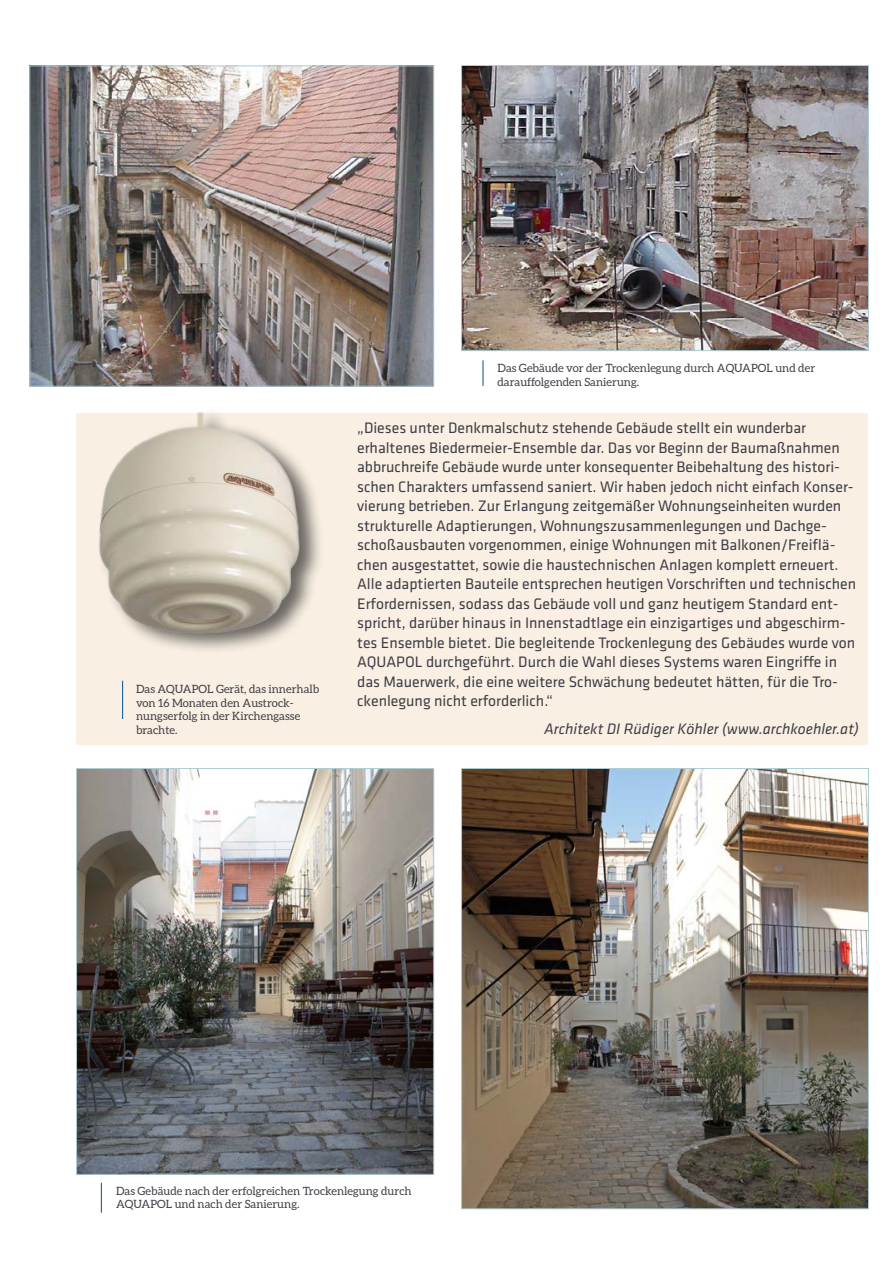
<style>
.page{position:relative;width:893px;height:1263px;background:#fff}
.page>*{position:absolute;margin:0;border:0;box-sizing:border-box;transform-origin:0 0}
.t1{font:15.75px/19.5px "Klavika";color:#3f3e46}
.t2{font:italic 15.75px "Klavika";color:#3f3e46}
.t3{font:11.4px/13.6px "Aleo";color:#3f3e46}
</style>
<div class="page">
<div style="left:77px;top:413px;width:272px;height:332px;background:#f9f0e3"></div>
<img style="left:32px;top:68px;width:400px;height:316px">
<div style="left:30px;top:66px;width:404px;height:320px;border:1px solid #aecdd2"></div>
<img style="left:78px;top:770px;width:354px;height:402px">
<div style="left:76px;top:768px;width:358px;height:406px;border:1px solid #aecdd2"></div>
<img style="left:463px;top:67px;width:404px;height:282px">
<div style="left:461px;top:65px;width:408px;height:286px;border:1px solid #aecdd2"></div>
<img style="left:463px;top:770px;width:404px;height:437px">
<svg style="left:101px;top:1183px;width:1px;height:29px"></svg>
<hr style="left:122px;top:681px;width:1px;height:38px;background:#005092">
<svg style="left:483px;top:360px;width:1px;height:26px"></svg>
<div style="left:349px;top:413px;width:518px;height:332px;background:#f9f0e3"></div>
<div style="left:97px;top:405px;width:227px;height:249px;background:#000;opacity:.58"></div>
<img style="left:97px;top:405px;width:219px;height:233px">
<p class="t3" style="left:136px;top:682px;width:185px">Das AQUAPOL Gerät, das innerhalb von 16 Monaten den Austrock&shy;nungserfolg in der Kirchengasse brachte.</p>
<p class="t3" style="left:497px;top:361px;width:319px">Das Gebäude vor der Trockenlegung durch AQUAPOL und der darauffolgenden Sanierung.</p>
<p class="t1" style="left:357px;top:419px;width:500px">„Dieses unter Denkmalschutz stehende Gebäude stellt ein wunderbar erhaltenes Biedermeier-Ensemble dar. Das vor Beginn der Baumaßnahmen abbruchreife Gebäude wurde unter konsequenter Beibehaltung des histori&shy;schen Charakters umfassend saniert. Wir haben jedoch nicht einfach Konser&shy;vierung betrieben. Zur Erlangung zeitgemäßer Wohnungseinheiten wurden strukturelle Adaptierungen, Wohnungszusammenlegungen und Dachge&shy;schoßausbauten vorgenommen, einige Wohnungen mit Balkonen/Freiflä&shy;chen ausgestattet, sowie die haustechnischen Anlagen komplett erneuert.<br>Alle adaptierten Bauteile entsprechen heutigen Vorschriften und technischen Erfordernissen, sodass das Gebäude voll und ganz heutigem Standard ent&shy;spricht, darüber hinaus in Innenstadtlage ein einzigartiges und abgeschirm&shy;tes Ensemble bietet. Die begleitende Trockenlegung des Gebäudes wurde von AQUAPOL durchgeführt. Durch die Wahl dieses Systems waren Eingriffe in das Mauerwerk, die eine weitere Schwächung bedeutet hätten, für die Tro&shy;ckenlegung nicht erforderlich.“</p>
<p class="t2" style="left:544px;top:720px;width:316px">Architekt DI Rüdiger Köhler (www.archkoehler.at)</p>
<p class="t3" style="left:116px;top:1183px;width:297px">Das Gebäude nach der erfolgreichen Trockenlegung durch<br>AQUAPOL und nach der Sanierung.</p>
</div>
